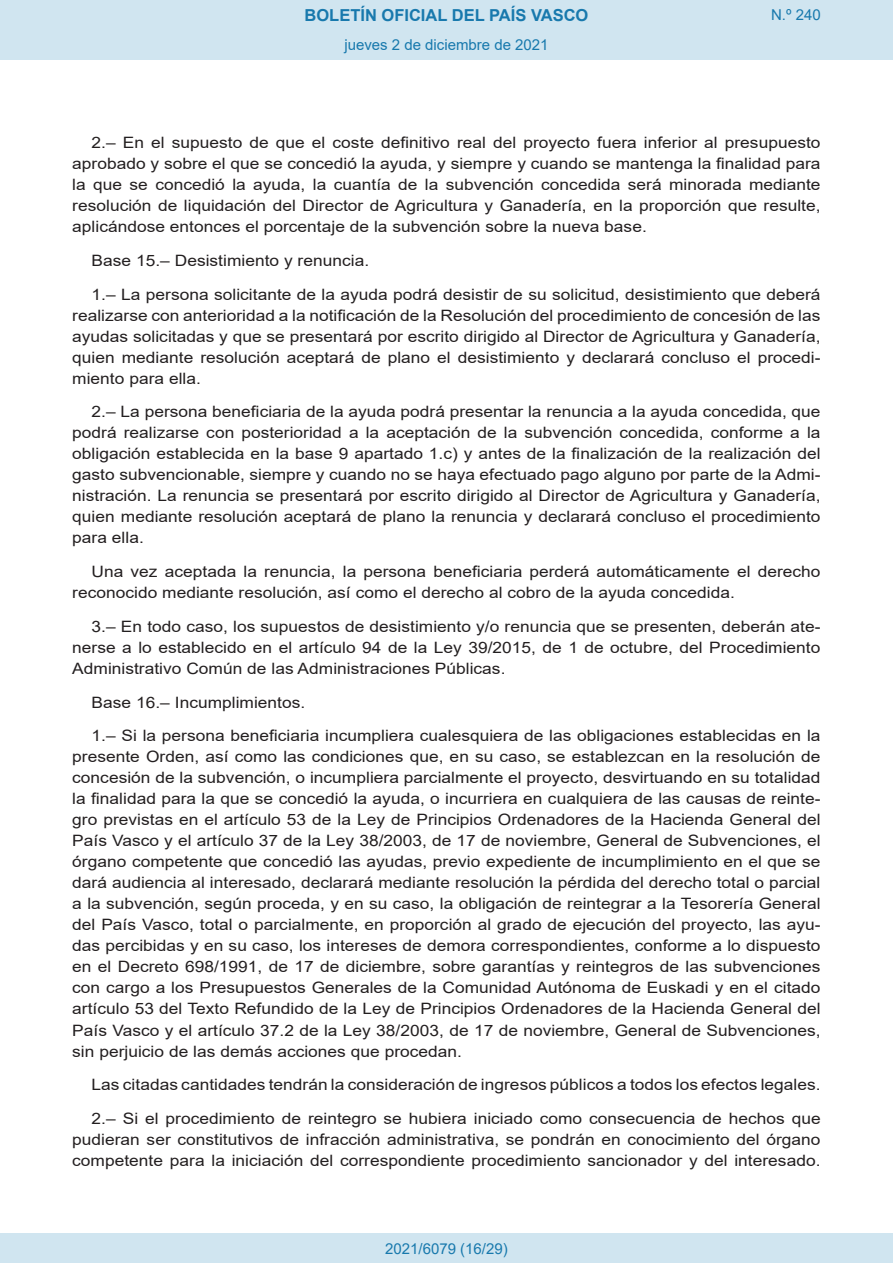
<style>
.page{position:relative;width:893px;height:1263px;background:#fff}
.page>*{position:absolute;margin:0;border:0;box-sizing:border-box;transform-origin:0 0}
.t1{font:700 16.5px "Arial";color:#1879ad}
.BOPVDetalle{font:15.6px/21px "Arial";color:#231f20;text-align:justify;scale:1.11 1}
.Paginacion_Centro{font:15px "Arial";color:#1879ad}
</style>
<div class="page">
<div style="left:0;top:0;width:893px;height:60px;background:#d0e5f0"></div>
<div style="left:0;top:1233px;width:893px;height:30px;background:#d0e5f0"></div>
<p class="t1" style="left:305px;top:3px;width:285px">BOLETÍN OFICIAL DEL PAÍS VASCO</p>
<p class="Paginacion_Centro" style="left:344px;top:35px;width:206px">jueves 2 de diciembre de 2021</p>
<p class="Paginacion_Centro" style="left:771px;top:5px;width:51px">N.º 240</p>
<p class="BOPVDetalle" style="left:72px;top:132px;width:676px;text-indent:19px">2.– En el supuesto de que el coste definitivo real del proyecto fuera inferior al presupuesto aprobado y sobre el que se concedió la ayuda, y siempre y cuando se mantenga la finalidad para la que se concedió la ayuda, la cuantía de la subvención concedida será minorada mediante resolución de liquidación del Director de Agricultura y Ganadería, en la proporción que resulte, aplicándose entonces el porcentaje de la subvención sobre la nueva base.</p>
<p class="BOPVDetalle" style="left:92px;top:250px;width:252px">Base 15.– Desistimiento y renuncia.</p>
<p class="BOPVDetalle" style="left:72px;top:284px;width:676px;text-indent:19px">1.– La persona solicitante de la ayuda podrá desistir de su solicitud, desistimiento que deberá realizarse con anterioridad a la notificación de la Resolución del procedimiento de concesión de las ayudas solicitadas y que se presentará por escrito dirigido al Director de Agricultura y Ganadería, quien mediante resolución aceptará de plano el desistimiento y declarará concluso el procedi&shy;miento para ella.</p>
<p class="BOPVDetalle" style="left:72px;top:401px;width:676px;text-indent:19px">2.– La persona beneficiaria de la ayuda podrá presentar la renuncia a la ayuda concedida, que podrá realizarse con posterioridad a la aceptación de la subvención concedida, conforme a la obligación establecida en la base 9 apartado 1.c) y antes de la finalización de la realización del gasto subvencionable, siempre y cuando no se haya efectuado pago alguno por parte de la Admi&shy;nistración. La renuncia se presentará por escrito dirigido al Director de Agricultura y Ganadería, quien mediante resolución aceptará de plano la renuncia y declarará concluso el procedimiento para ella.</p>
<p class="BOPVDetalle" style="left:72px;top:561px;width:676px;text-indent:19px">Una vez aceptada la renuncia, la persona beneficiaria perderá automáticamente el derecho reconocido mediante resolución, así como el derecho al cobro de la ayuda concedida.</p>
<p class="BOPVDetalle" style="left:72px;top:616px;width:676px;text-indent:19px">3.– En todo caso, los supuestos de desistimiento y/o renuncia que se presenten, deberán ate&shy;nerse a lo establecido en el artículo 94 de la Ley 39/2015, de 1 de octubre, del Procedimiento Administrativo Común de las Administraciones Públicas.</p>
<p class="BOPVDetalle" style="left:92px;top:692px;width:194px">Base 16.– Incumplimientos.</p>
<p class="BOPVDetalle" style="left:72px;top:725px;width:676px;text-indent:19px">1.– Si la persona beneficiaria incumpliera cualesquiera de las obligaciones establecidas en la presente Orden, así como las condiciones que, en su caso, se establezcan en la resolución de concesión de la subvención, o incumpliera parcialmente el proyecto, desvirtuando en su totalidad la finalidad para la que se concedió la ayuda, o incurriera en cualquiera de las causas de reinte&shy;gro previstas en el artículo 53 de la Ley de Principios Ordenadores de la Hacienda General del País Vasco y el artículo 37 de la Ley 38/2003, de 17 de noviembre, General de Subvenciones, el órgano competente que concedió las ayudas, previo expediente de incumplimiento en el que se dará audiencia al interesado, declarará mediante resolución la pérdida del derecho total o parcial a la subvención, según proceda, y en su caso, la obligación de reintegrar a la Tesorería General del País Vasco, total o parcialmente, en proporción al grado de ejecución del proyecto, las ayu&shy;das percibidas y en su caso, los intereses de demora correspondientes, conforme a lo dispuesto en el Decreto 698/1991, de 17 de diciembre, sobre garantías y reintegros de las subvenciones con cargo a los Presupuestos Generales de la Comunidad Autónoma de Euskadi y en el citado artículo 53 del Texto Refundido de la Ley de Principios Ordenadores de la Hacienda General del País Vasco y el artículo 37.2 de la Ley 38/2003, de 17 de noviembre, General de Subvenciones, sin perjuicio de las demás acciones que procedan.</p>
<p class="BOPVDetalle" style="left:92px;top:1074px;width:658px">Las citadas cantidades tendrán la consideración de ingresos públicos a todos los efectos legales.</p>
<p class="BOPVDetalle" style="left:72px;top:1108px;width:676px;text-indent:19px">2.– Si el procedimiento de reintegro se hubiera iniciado como consecuencia de hechos que pudieran ser constitutivos de infracción administrativa, se pondrán en conocimiento del órgano competente para la iniciación del correspondiente procedimiento sancionador y del interesado.</p>
<p class="Paginacion_Centro" style="left:385px;top:1238px;width:124px">2021/6079 (16/29)</p>
</div>
